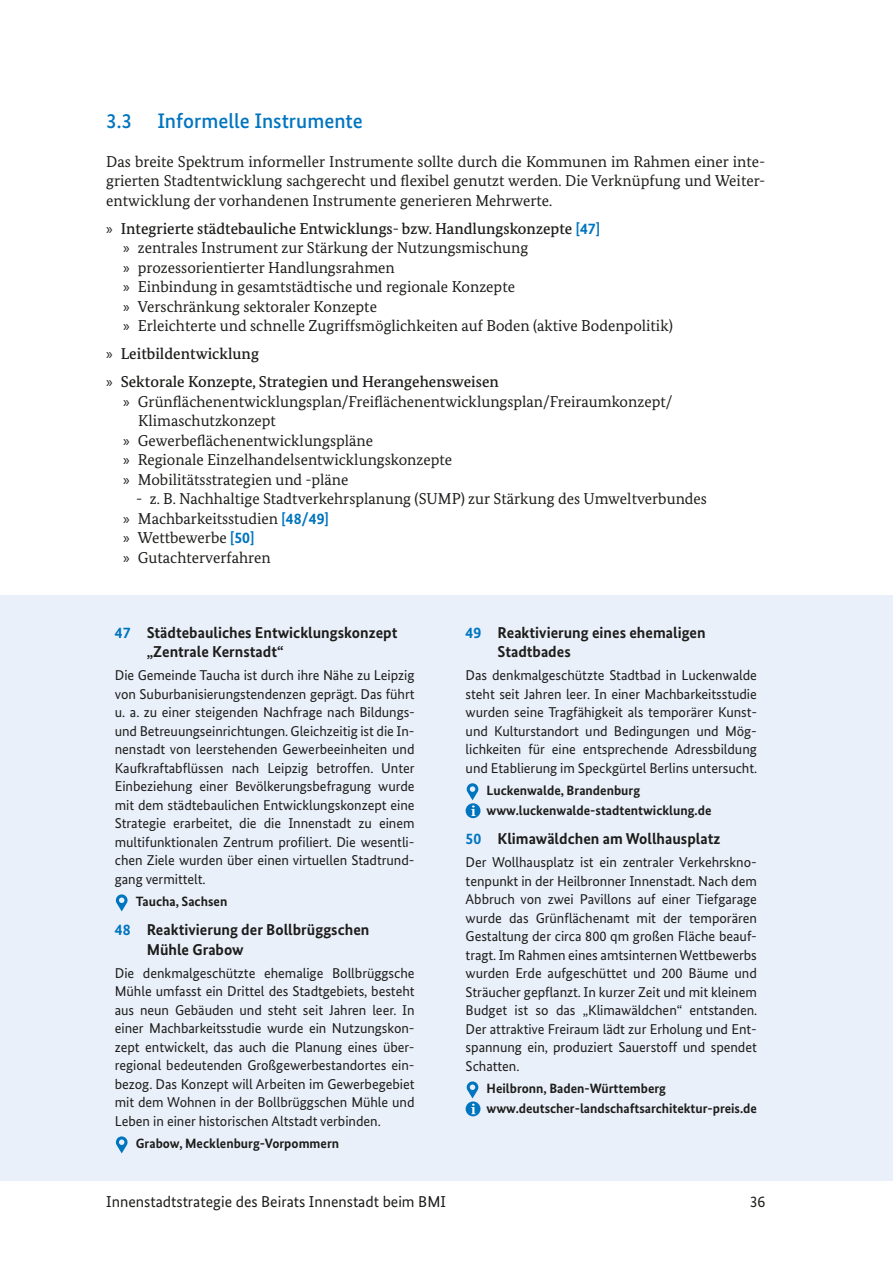
<style>
.page{position:relative;width:893px;height:1263px;background:#fff}
.page>*{position:absolute;margin:0;border:0;box-sizing:border-box;transform-origin:0 0}
.t1{font:500 21px "Bundes Sans";color:#0075bf}
.Fließtext{font:15.75px/19.5px "Bundes Serif";color:#1d1d1b;text-align:justify}
.t2{font:700 15.75px/19.5px "Bundes Sans";color:#1d1d1b}
.t3{font:500 15.75px "Bundes Serif";color:#1d1d1b}
.t4{font:15.75px "Bundes Sans";color:#1d1d1b}
.Beispielkasten_Fließ{font:14.25px/18.6px "Bundes Sans";letter-spacing:-.005em;color:#1d1d1b;text-align:justify}
.Beispielkasten__vers{font:700 13.5px "Bundes Sans";color:#1d1d1b}
.s1{font-family:"Myriad Pro";font-weight:400}
.s2{font-family:"Bundes Sans";font-weight:700;color:#0075bf}
.s3{font-family:"Myriad Pro"}
.s4{color:#0075bf}
</style>
<div class="page">
<div style="left:0;top:596px;width:893px;height:585px;background:#eaf0fa"></div>
<svg style="left:116px;top:894px;width:12px;height:17px"></svg>
<svg style="left:116px;top:1136px;width:12px;height:17px"></svg>
<div style="left:466px;top:803px;width:14px;height:15px;background:#0075bf;border-radius:50%"></div>
<svg style="left:467px;top:783px;width:11px;height:33px"></svg>
<svg style="left:466px;top:1101px;width:14px;height:15px"></svg>
<svg style="left:467px;top:1081px;width:11px;height:33px"></svg>
<h2 class="t1" style="left:106px;top:108px;width:258px">3.3 Informelle Instrumente</h2>
<p class="Fließtext" style="left:106px;top:151px;width:661px">Das breite Spektrum informeller Instrumente sollte durch die Kommunen im Rahmen einer inte&shy;grierten Stadtentwicklung sachgerecht und flexibel genutzt werden. Die Verknüpfung und Weiter&shy;entwicklung der vorhandenen Instrumente generieren Mehrwerte.</p>
<p class="t3" style="left:106px;top:219px;width:495px"><span class="s1">»</span> Integrierte städtebauliche Entwicklungs- bzw. Handlungskonzepte <span class="s2">[47]</span></p>
<p class="Fließtext" style="left:123px;top:238px;width:406px"><span class="s3">»</span> zentrales Instrument zur Stärkung der Nutzungsmischung</p>
<p class="Fließtext" style="left:123px;top:257px;width:273px"><span class="s3">»</span> prozessorientierter Handlungsrahmen</p>
<p class="Fließtext" style="left:123px;top:277px;width:393px"><span class="s3">»</span> Einbindung in gesamtstädtische und regionale Konzepte</p>
<p class="Fließtext" style="left:123px;top:296px;width:255px"><span class="s3">»</span> Verschränkung sektoraler Konzepte</p>
<p class="Fließtext" style="left:123px;top:316px;width:551px"><span class="s3">»</span> Erleichterte und schnelle Zugriffsmöglichkeiten auf Boden (aktive Bodenpolitik)</p>
<p class="t3" style="left:106px;top:344px;width:154px"><span class="s1">»</span> Leitbildentwicklung</p>
<p class="t3" style="left:106px;top:372px;width:394px"><span class="s1">»</span> Sektorale Konzepte, Strategien und Herangehensweisen</p>
<p class="Fließtext" style="left:138px;top:391px;width:536px;text-indent:-15px"><span class="s3">»</span> Grünflächenentwicklungsplan/Freiflächenentwicklungsplan/Freiraumkonzept/<br>Klimaschutzkonzept</p>
<p class="Fließtext" style="left:123px;top:430px;width:251px"><span class="s3">»</span> Gewerbeflächenentwicklungspläne</p>
<p class="Fließtext" style="left:123px;top:450px;width:330px"><span class="s3">»</span> Regionale Einzelhandelsentwicklungskonzepte</p>
<p class="Fließtext" style="left:123px;top:469px;width:227px"><span class="s3">»</span> Mobilitätsstrategien und -pläne</p>
<p class="Fließtext" style="left:136px;top:489px;width:572px">- z. B. Nachhaltige Stadtverkehrsplanung (SUMP) zur Stärkung des Umweltverbundes</p>
<p class="Fließtext" style="left:123px;top:508px;width:207px"><span class="s3">»</span> Machbarkeitsstudien <span class="s2">[48/49]</span></p>
<p class="Fließtext" style="left:123px;top:528px;width:133px"><span class="s3">»</span> Wettbewerbe <span class="s2">[50]</span></p>
<p class="Fließtext" style="left:123px;top:547px;width:149px"><span class="s3">»</span> Gutachterverfahren</p>
<h3 class="t2" style="left:147px;top:622px;width:252px;text-indent:-32px"><span class="s4">47</span> Städtebauliches Entwicklungskonzept „Zentrale Kernstadt“</h3>
<p class="Beispielkasten_Fließ" style="left:115px;top:666px;width:302px">Die Gemeinde Taucha ist durch ihre Nähe zu Leipzig von Suburbanisierungstendenzen geprägt. Das führt u. a. zu einer steigenden Nachfrage nach Bildungs&shy;und Betreuungseinrichtungen. Gleichzeitig ist die In&shy;nenstadt von leerstehenden Gewerbeeinheiten und Kaufkraftabflüssen nach Leipzig betroffen. Unter Einbeziehung einer Bevölkerungsbefragung wurde mit dem städtebaulichen Entwicklungskonzept eine Strategie erarbeitet, die die Innenstadt zu einem multifunktionalen Zentrum profiliert. Die wesentli&shy;chen Ziele wurden über einen virtuellen Stadtrund&shy;gang vermittelt.</p>
<p class="Beispielkasten__vers" style="left:136px;top:893px;width:93px">Taucha, Sachsen</p>
<h3 class="t2" style="left:147px;top:920px;width:224px;text-indent:-32px"><span class="s4">48</span> Reaktivierung der Bollbrüggschen<br>Mühle Grabow</h3>
<p class="Beispielkasten_Fließ" style="left:115px;top:963px;width:301px">Die denkmalgeschützte ehemalige Bollbrüggsche Mühle umfasst ein Drittel des Stadtgebiets, besteht aus neun Gebäuden und steht seit Jahren leer. In einer Machbarkeitsstudie wurde ein Nutzungskon&shy;zept entwickelt, das auch die Planung eines über&shy;regional bedeutenden Großgewerbestandortes ein&shy;bezog. Das Konzept will Arbeiten im Gewerbegebiet mit dem Wohnen in der Bollbrüggschen Mühle und Leben in einer historischen Altstadt verbinden.</p>
<p class="Beispielkasten__vers" style="left:136px;top:1135px;width:205px">Grabow, Mecklenburg-Vorpommern</p>
<p class="t4" style="left:106px;top:1192px;width:341px">Innenstadtstrategie des Beirats Innenstadt beim BMI</p>
<h3 class="t2" style="left:497px;top:622px;width:210px;text-indent:-32px"><span class="s4">49</span> Reaktivierung eines ehemaligen<br>Stadtbades</h3>
<p class="Beispielkasten_Fließ" style="left:466px;top:666px;width:293px">Das denkmalgeschützte Stadtbad in Luckenwalde steht seit Jahren leer. In einer Machbarkeitsstudie wurden seine Tragfähigkeit als temporärer Kunst&shy;und Kulturstandort und Bedingungen und Mög&shy;lichkeiten für eine entsprechende Adressbildung und Etablierung im Speckgürtel Berlins untersucht.</p>
<p class="Beispielkasten__vers" style="left:487px;top:782px;width:155px">Luckenwalde, Brandenburg</p>
<p class="Beispielkasten__vers" style="left:487px;top:802px;width:226px">www.luckenwalde-stadtentwicklung.de</p>
<h3 class="t2" style="left:466px;top:829px;width:256px"><span class="s4">50</span> Klimawäldchen am Wollhausplatz</h3>
<p class="Beispielkasten_Fließ" style="left:466px;top:853px;width:293px">Der Wollhausplatz ist ein zentraler Verkehrskno&shy;tenpunkt in der Heilbronner Innenstadt. Nach dem Abbruch von zwei Pavillons auf einer Tiefgarage wurde das Grünflächenamt mit der temporären Gestaltung der circa 800 qm großen Fläche beauf&shy;tragt. Im Rahmen eines amtsinternen Wettbewerbs wurden Erde aufgeschüttet und 200 Bäume und Sträucher gepflanzt. In kurzer Zeit und mit kleinem Budget ist so das „Klimawäldchen“ entstanden.<br>Der attraktive Freiraum lädt zur Erholung und Ent&shy;spannung ein, produziert Sauerstoff und spendet Schatten.</p>
<p class="Beispielkasten__vers" style="left:487px;top:1080px;width:181px">Heilbronn, Baden-Württemberg</p>
<p class="Beispielkasten__vers" style="left:487px;top:1100px;width:272px">www.deutscher-landschaftsarchitektur-preis.de</p>
<p class="t4" style="left:750px;top:1192px;width:17px">36</p>
</div>
